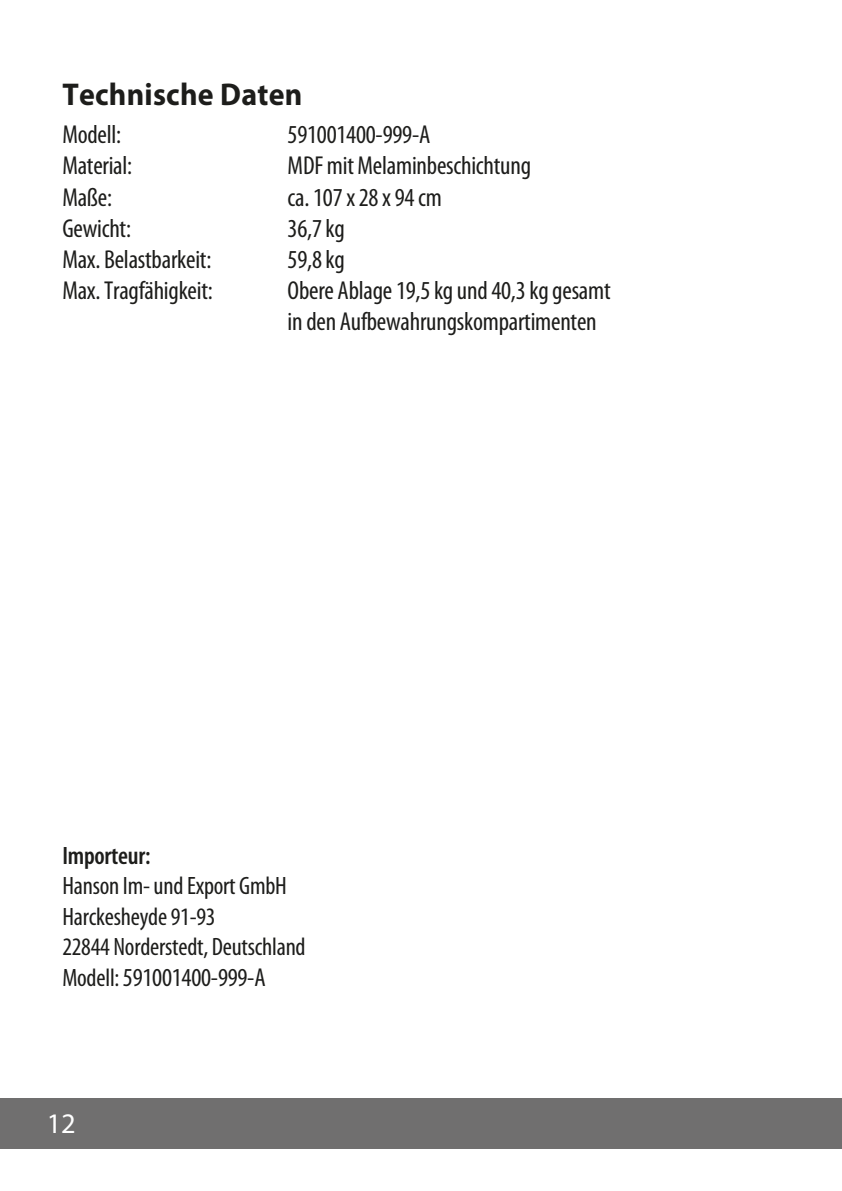
<style>
.page{position:relative;width:842px;height:1191px;background:#fff}
.page>*{position:absolute;margin:0;border:0;box-sizing:border-box;transform-origin:0 0}
.t1{font:700 31.6px "Myriad Pro";letter-spacing:.01em;color:#1d1d1b;scale:.95 1}
.t2{font:28.4px "Myriad Pro";color:#fff}
.t3{font:condensed 26px/31.2px "Myriad Pro";letter-spacing:-.01em;color:#1d1d1b}
.t4{font:condensed 25.2px/30.2px "Myriad Pro";letter-spacing:-.01em;color:#1d1d1b}
.t5{font:600 condensed 25.2px "Myriad Pro";letter-spacing:-.01em;color:#1d1d1b}
.s1{font-size:25.2px}
</style>
<div class="page">
<div style="left:0;top:1098px;width:842px;height:50px;background:#706f6f"></div>
<p class="t1" style="left:62px;top:74px;width:254px">Technische Daten</p>
<p class="t3" style="left:62px;top:119px;width:152px">Modell:<br>Material:<br>Maße:<br>Gewicht:<br>Max. Belastbarkeit:<br>Max. Tragfähigkeit:</p>
<p class="t3" style="left:288px;top:119px;width:324px">591001400-999-A<br>MDF mit Melaminbeschichtung<br>ca. 107 x 28 x 94 cm<br>36,7 kg<br>59,8 kg<br>Obere Ablage 19,5 kg und 40,3 kg gesamt in den Aufbewahrungskompartimenten</p>
<p class="t5" style="left:62px;top:840px;width:90px">Importeur:</p>
<p class="t4" style="left:62px;top:870px;width:245px">Hanson Im- und Export GmbH<br>Harckesheyde 91-93<br>22844 Norderstedt, Deutschland</p>
<p class="t3" style="left:62px;top:961px;width:205px"><span class="s1">Modell:</span> 591001400-999-A</p>
<p class="t2" style="left:47px;top:1106px;width:31px">12</p>
</div>
